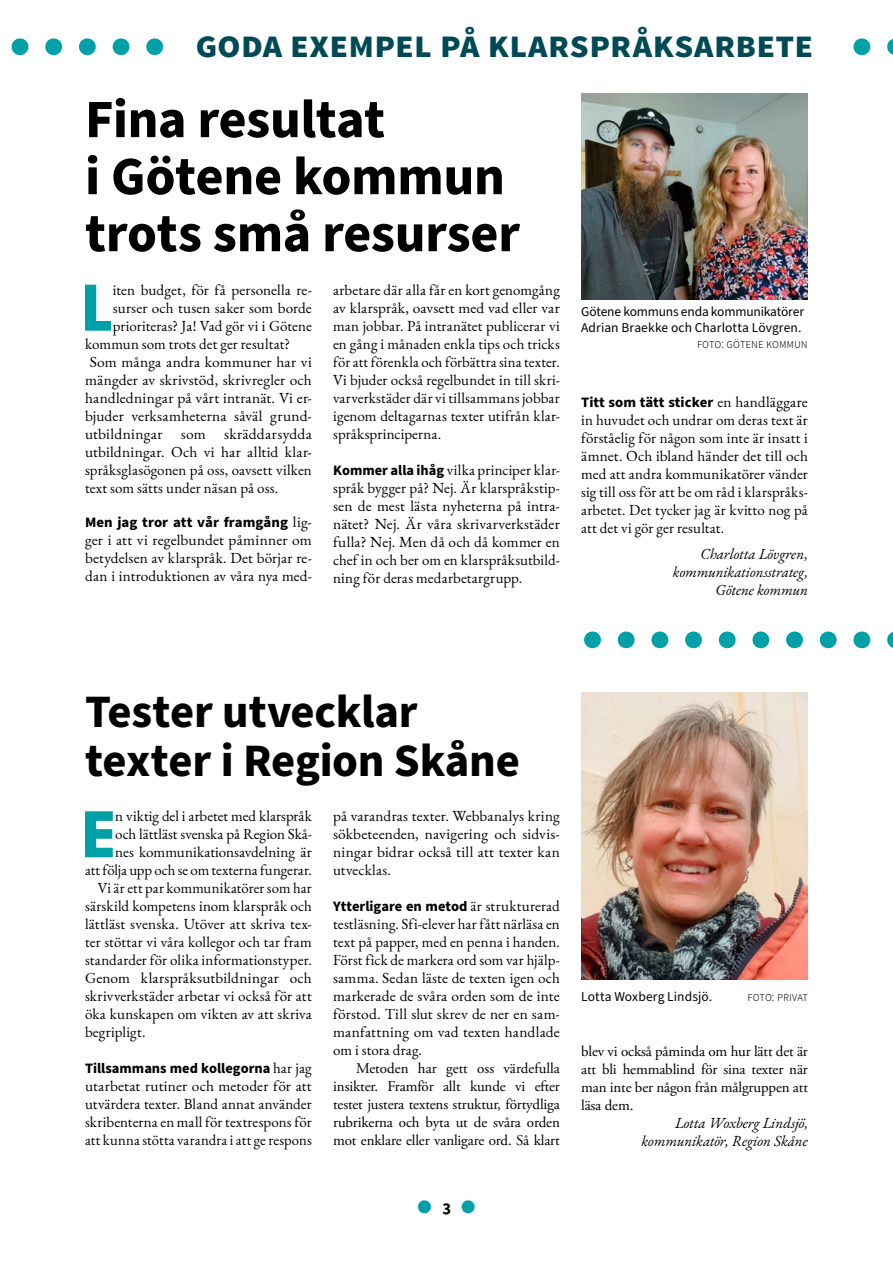
<style>
.page{position:relative;width:893px;height:1263px;background:#fff}
.page>*{position:absolute;margin:0;border:0;box-sizing:border-box;transform-origin:0 0}
.Brödtext_anfang{font:69px "Proxima Nova Cond Extrabld";color:#00a0a9}
.Rubrik{font:700 54px/57px "Source Sans Pro";letter-spacing:-.01em;color:#000}
.Rubrik-2{font:700 46.5px/49.5px "Source Sans Pro";letter-spacing:-.005em;color:#000}
.Vinjett{font:38.55px "Source Sans Variable";letter-spacing:-.005em;color:#004a55}
.t1{font:16.5px "Source Sans Variable";color:#000}
.Brödtext_utan_indrag{font:15px/18px "EB Garamond";letter-spacing:.01em;color:#000;text-align:justify}
.Brödtext{font:15px/18px "EB Garamond";letter-spacing:.015em;color:#000;text-align:justify}
.Notistext{font:15px/18px "Adobe Garamond Pro";letter-spacing:-.01em;color:#000;text-align:justify}
.Brödtext_anfang-2{font:15px/18px "EB Garamond";color:#000;text-align:right}
.Byline{font:italic 15px/18px "EB Garamond";letter-spacing:-.005em;color:#000;text-align:right}
.Notistext-2{font:italic 15px/18px "EB Garamond";letter-spacing:-.01em;color:#000;text-align:right}
.Brödtext_utan_indrag-2{font:700 14.4px "Source Sans Pro";color:#000}
.t2{font:13.5px "Source Sans Pro";color:#000}
.t3{font:13.5px "Source Sans Variable";letter-spacing:-.005em;color:#000;scale:.9 1}
.s1{font-family:"EB Garamond";font-weight:400;font-size:15px}
.s2{font-family:"Source Sans Pro";font-weight:700;font-size:14.4px}
.s3{color:#00a0a9}
</style>
<div class="page">
<svg style="left:11px;top:38px;width:882px;height:17px"></svg>
<svg style="left:584px;top:631px;width:309px;height:17px"></svg>
<img style="left:581px;top:692px;width:227px;height:287px">
<img style="left:581px;top:94px;width:227px;height:205px">
<div style="left:166px;top:25px;width:673px;height:42px;background:#fff"></div>
<h1 class="Vinjett" style="left:195px;top:21px;width:619px">goda exempel på klarspråksarbete</h1>
<h1 class="Rubrik" style="left:85px;top:92px;width:436px">Fina resultat<br>i Götene kommun trots små resurser</h1>
<p class="Brödtext_anfang" style="left:81px;top:257px;width:33px">L</p>
<p class="Brödtext_anfang-2" style="left:113px;top:281px;width:201px">iten budget, för få personella re-</p>
<p class="Brödtext_anfang-2" style="left:113px;top:299px;width:201px">surser och tusen saker som borde</p>
<p class="Brödtext_anfang-2" style="left:113px;top:317px;width:201px">prioriteras? Ja! Vad gör vi i Götene</p>
<p class="Brödtext_anfang-2" style="left:85px;top:335px;width:206px">kommun som trots det ger resultat?</p>
<p class="Brödtext_utan_indrag" style="left:85px;top:353px;width:228px;text-indent:5px">Som många andra kommuner har vi mängder av skrivstöd, skrivregler och handledningar på vårt intranät. Vi er&shy;bjuder verksamheterna såväl grund&shy;utbildningar som skräddarsydda utbildningar. Och vi har alltid klar&shy;språksglasögonen på oss, oavsett vilken text som sätts under näsan på oss.</p>
<p class="Brödtext_utan_indrag-2" style="left:85px;top:512px;width:228px">Men jag tror att vår framgång <span class="s1">lig-</span></p>
<p class="Brödtext_utan_indrag" style="left:85px;top:531px;width:228px">ger i att vi regelbundet påminner om betydelsen av klarspråk. Det börjar re&shy;dan i introduktionen av våra nya med-</p>
<p class="Brödtext_utan_indrag" style="left:333px;top:281px;width:228px">arbetare där alla får en kort genomgång av klarspråk, oavsett med vad eller var man jobbar. På intranätet publicerar vi en gång i månaden enkla tips och tricks för att förenkla och förbättra sina texter.<br>Vi bjuder också regelbundet in till skri&shy;varverkstäder där vi tillsammans jobbar igenom deltagarnas texter utifrån klar&shy;språksprinciperna.</p>
<p class="Brödtext_utan_indrag" style="left:333px;top:461px;width:228px"><span class="s2">Kommer alla ihåg</span> vilka principer klar&shy;språk bygger på? Nej. Är klarspråkstip&shy;sen de mest lästa nyheterna på intra&shy;nätet? Nej. Är våra skrivarverkstäder fulla? Nej. Men då och då kommer en chef in och ber om en klarspråksutbild&shy;ning för deras medarbetargrupp.</p>
<p class="t2" style="left:581px;top:302px;width:224px">Götene kommuns enda kommunikatörer</p>
<p class="t2" style="left:581px;top:318px;width:222px">Adrian Braekke och Charlotta Lövgren.</p>
<p class="t3" style="left:697px;top:336px;width:125px">foto: götene kommun</p>
<p class="Brödtext_utan_indrag-2" style="left:581px;top:392px;width:228px">Titt som tätt sticker <span class="s1">en handläggare</span></p>
<p class="Brödtext_utan_indrag" style="left:581px;top:411px;width:228px">in huvudet och undrar om deras text är förståelig för någon som inte är insatt i ämnet. Och ibland händer det till och med att andra kommunikatörer vänder sig till oss för att be om råd i klarspråks&shy;arbetet. Det tycker jag är kvitto nog på att det vi gör ger resultat.</p>
<p class="Byline" style="left:673px;top:545px;width:137px">Charlotta Lövgren, kommunikationsstrateg,<br>Götene kommun</p>
<h1 class="Rubrik-2" style="left:85px;top:688px;width:436px">Tester utvecklar texter i Region Skåne</h1>
<p class="Brödtext_anfang-2" style="left:85px;top:807px;width:228px">n viktig del i arbetet med klarspråk<br>och lättläst svenska på Region Skå-<br>nes kommunikationsavdelning är<br>att följa upp och se om texterna fungerar.</p>
<p class="Brödtext" style="left:85px;top:879px;width:228px;text-indent:13px">Vi är ett par kommunikatörer som har särskild kompetens inom klarspråk och lättläst svenska. Utöver att skriva tex&shy;ter stöttar vi våra kollegor och tar fram standarder för olika informationstyper.<br>Genom klarspråksutbildningar och skrivverkstäder arbetar vi också för att öka kunskapen om vikten av att skriva begripligt.</p>
<p class="Brödtext_utan_indrag-2" style="left:85px;top:1059px;width:228px">Tillsammans med kollegorna <span class="s1">har jag</span></p>
<p class="Brödtext_utan_indrag" style="left:85px;top:1077px;width:228px">utarbetat rutiner och metoder för att utvärdera texter. Bland annat använder skribenterna en mall för textrespons för att kunna stötta varandra i att ge respons</p>
<p class="Brödtext_anfang" style="left:81px;top:783px;width:35px">E</p>
<p class="Brödtext_utan_indrag" style="left:333px;top:807px;width:228px">på varandras texter. Webbanalys kring sökbeteenden, navigering och sidvis&shy;ningar bidrar också till att texter kan utvecklas.</p>
<p class="Brödtext_utan_indrag-2" style="left:333px;top:897px;width:228px">Ytterligare en metod <span class="s1">är strukturerad</span></p>
<p class="Brödtext_utan_indrag" style="left:333px;top:915px;width:228px">testläsning. Sfi-elever har fått närläsa en text på papper, med en penna i handen.<br>Först fick de markera ord som var hjälp&shy;samma. Sedan läste de texten igen och markerade de svåra orden som de inte förstod. Till slut skrev de ner en sam&shy;manfattning om vad texten handlade om i stora drag.</p>
<p class="Notistext" style="left:333px;top:1060px;width:228px;text-indent:23px">Metoden har gett oss värdefulla insikter. Framför allt kunde vi efter testet justera textens struktur, förtydliga rubrikerna och byta ut de svåra orden mot enklare eller vanligare ord. Så klart</p>
<p class="t1" style="left:418px;top:1197px;width:59px"><span class="s3">●</span> 3 <span class="s3">●</span></p>
<p class="t2" style="left:581px;top:988px;width:132px">Lotta Woxberg Lindsjö.</p>
<p class="t3" style="left:747px;top:989px;width:69px">foto: privat</p>
<p class="Notistext" style="left:581px;top:1043px;width:228px">blev vi också påminda om hur lätt det är att bli hemmablind för sina texter när man inte ber någon från målgruppen att läsa dem.</p>
<p class="Notistext-2" style="left:641px;top:1114px;width:168px">Lotta Woxberg Lindsjö, kommunikatör, Region Skåne</p>
</div>
